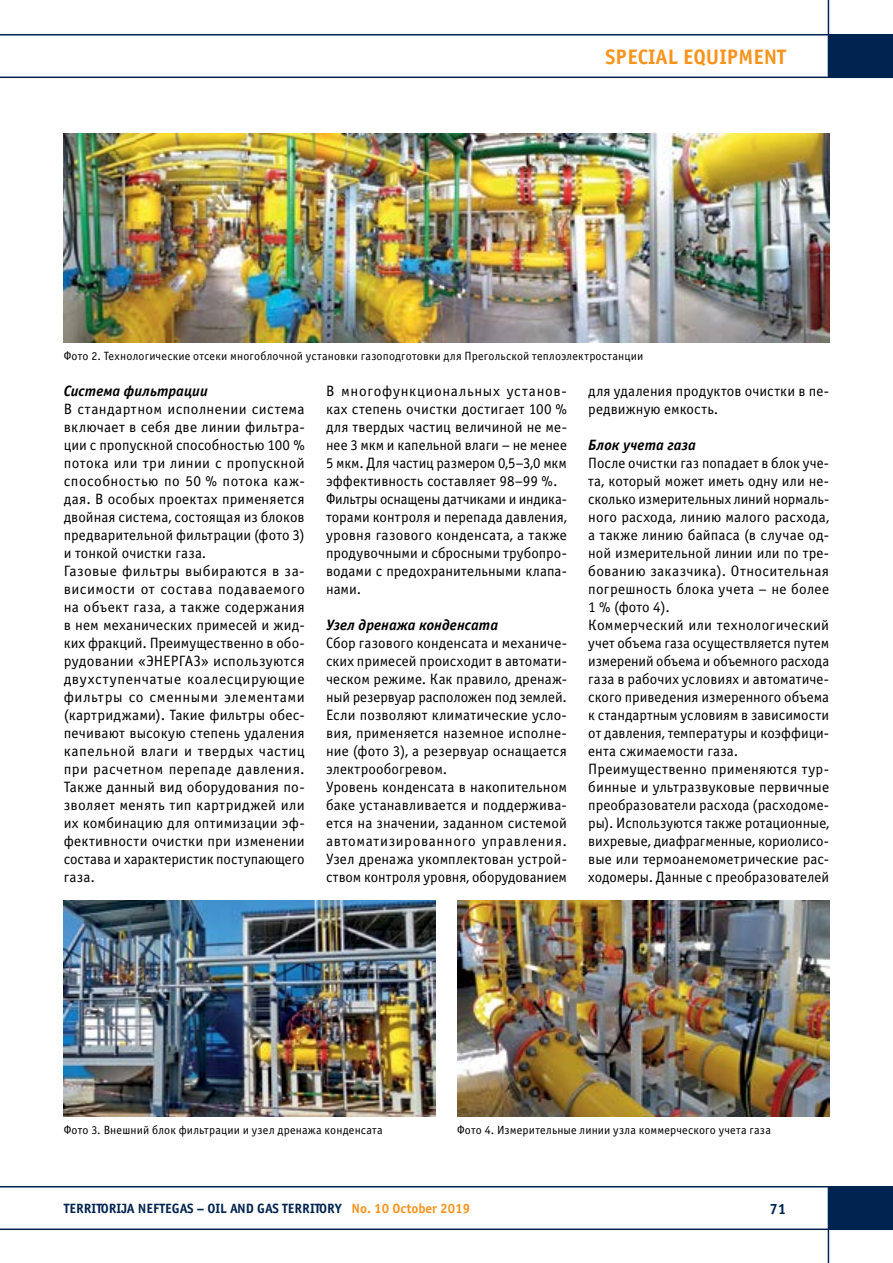
<style>
.page{position:relative;width:893px;height:1263px;background:#fff}
.page>*{position:absolute;margin:0;border:0;box-sizing:border-box;transform-origin:0 0}
.t1{font:700 21px "Officina Sans C";color:#f7941e}
.t2{font:15px/18px "Officina Sans C";letter-spacing:.01em;color:#000}
.t3{font:italic 700 15px "Officina Sans C";color:#000}
.t4{font:700 15px "Officina Sans C";color:#00234f}
.t5{font:700 13.5px "Officina Sans C";color:#00234f}
.t6{font:12px "Officina Sans C";letter-spacing:.015em;color:#000}
.s1{color:#f7941e}
</style>
<div class="page">
<hr style="left:828px;top:0;width:1px;height:78px;background:#00234f">
<div style="left:828px;top:35px;width:65px;height:42px;background:#00234f"></div>
<hr style="left:0;top:77px;width:893px;height:1px;background:#00234f">
<hr style="left:0;top:34px;width:893px;height:2px;background:#00234f">
<hr style="left:828px;top:1186px;width:1px;height:77px;background:#00234f">
<div style="left:828px;top:1187px;width:65px;height:42px;background:#00234f"></div>
<hr style="left:0;top:1186px;width:893px;height:1px;background:#00234f">
<hr style="left:0;top:1228px;width:893px;height:2px;background:#00234f">
<img style="left:64px;top:900px;width:372px;height:216px">
<img style="left:457px;top:900px;width:372px;height:216px">
<img style="left:64px;top:133px;width:765px;height:209px">
<h1 class="t1" style="left:605px;top:45px;width:182px">SPECIAL EQUIPMENT</h1>
<p class="t6" style="left:64px;top:349px;width:581px">Фото 2. Технологические отсеки многоблочной установки газоподготовки для Прегольской теплоэлектростанции</p>
<p class="t3" style="left:64px;top:382px;width:146px">Система фильтрации</p>
<p class="t2" style="left:64px;top:400px;width:242px">В стандартном исполнении система включает в себя две линии фильтра&shy;ции с пропускной способностью 100 % потока или три линии с пропускной способностью по 50 % потока каж&shy;дая. В особых проектах применяется двойная система, состоящая из блоков предварительной фильтрации (фото 3) и тонкой очистки газа.<br>Газовые фильтры выбираются в за&shy;висимости от состава подаваемого на объект газа, а также содержания в нем механических примесей и жид&shy;ких фракций. Преимущественно в обо&shy;рудовании «ЭНЕРГАЗ» используются двухступенчатые коалесцирующие фильтры со сменными элементами (картриджами). Такие фильтры обес&shy;печивают высокую степень удаления капельной влаги и твердых частиц при расчетном перепаде давления.<br>Также данный вид оборудования по&shy;зволяет менять тип картриджей или их комбинацию для оптимизации эф&shy;фективности очистки при изменении состава и характеристик поступающего газа.</p>
<p class="t2" style="left:326px;top:382px;width:242px">В многофункциональных установ&shy;ках степень очистки достигает 100 % для твердых частиц величиной не ме&shy;нее 3 мкм и капельной влаги – не менее 5 мкм. Для частиц размером 0,5–3,0 мкм эффективность составляет 98–99 %.<br>Фильтры оснащены датчиками и индика&shy;торами контроля и перепада давления, уровня газового конденсата, а также продувочными и сбросными трубопро&shy;водами с предохранительными клапа&shy;нами.</p>
<p class="t3" style="left:326px;top:616px;width:174px">Узел дренажа конденсата</p>
<p class="t2" style="left:326px;top:634px;width:242px">Сбор газового конденсата и механиче&shy;ских примесей происходит в автомати&shy;ческом режиме. Как правило, дренаж&shy;ный резервуар расположен под землей.<br>Если позволяют климатические усло&shy;вия, применяется наземное исполне&shy;ние (фото 3), а резервуар оснащается электрообогревом.<br>Уровень конденсата в накопительном баке устанавливается и поддержива&shy;ется на значении, заданном системой автоматизированного управления.<br>Узел дренажа укомплектован устрой&shy;ством контроля уровня, оборудованием</p>
<p class="t2" style="left:588px;top:382px;width:242px">для удаления продуктов очистки в пе&shy;редвижную емкость.</p>
<p class="t3" style="left:588px;top:436px;width:109px">Блок учета газа</p>
<p class="t2" style="left:588px;top:454px;width:242px">После очистки газ попадает в блок уче&shy;та, который может иметь одну или не&shy;сколько измерительных линий нормаль&shy;ного расхода, линию малого расхода, а также линию байпаса (в случае од&shy;ной измерительной линии или по тре&shy;бованию заказчика). Относительная погрешность блока учета – не более 1 % (фото 4).<br>Коммерческий или технологический учет объема газа осуществляется путем измерений объема и объемного расхода газа в рабочих условиях и автоматиче&shy;ского приведения измеренного объема к стандартным условиям в зависимости от давления, температуры и коэффици&shy;ента сжимаемости газа.<br>Преимущественно применяются тур&shy;бинные и ультразвуковые первичные преобразователи расхода (расходоме&shy;ры). Используются также ротационные, вихревые, диафрагменные, кориолисо&shy;вые или термоанемометрические рас&shy;ходомеры. Данные с преобразователей</p>
<p class="t6" style="left:64px;top:1123px;width:320px">Фото 3. Внешний блок фильтрации и узел дренажа конденсата</p>
<p class="t6" style="left:457px;top:1123px;width:315px">Фото 4. Измерительные линии узла коммерческого учета газа</p>
<p class="t5" style="left:64px;top:1201px;width:408px">TERRITORIJA NEFTEGAS – OIL AND GAS TERRITORY <span class="s1">No. 10 October 2019</span></p>
<p class="t4" style="left:770px;top:1200px;width:18px">71</p>
</div>
